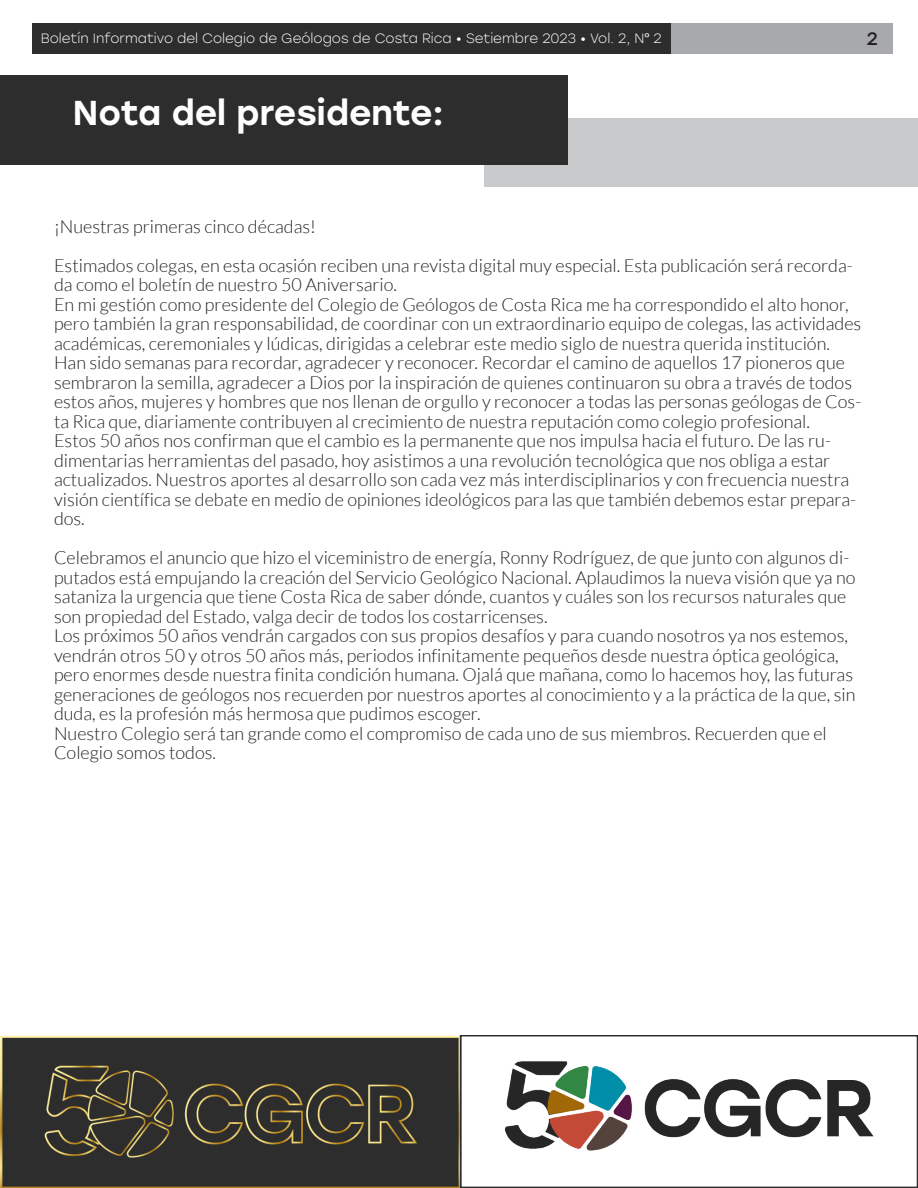
<style>
.page{position:relative;width:918px;height:1188px;background:#fff}
.page>*{position:absolute;margin:0;border:0;box-sizing:border-box;transform-origin:0 0}
.t1{font:500 34.5px "Stolzl";color:#fff}
.t2{font:300 18px/19.5px "Lato";color:#231f20}
.t3{font:18px "Stolzl";color:#231f20}
.t4{font:300 13.5px "Stolzl";color:#fff}
.s1{font-family:"Lato";font-weight:400}
</style>
<div class="page">
<div style="left:33px;top:24px;width:642px;height:30px;background:#2d2d2d"></div>
<div style="left:671px;top:24px;width:222px;height:30px;background:#a8a9ad"></div>
<div style="left:485px;top:118px;width:433px;height:68px;background:#c9cacc"></div>
<div style="left:0;top:76px;width:567px;height:89px;background:#2d2d2d"></div>
<img style="left:0;top:1036px;width:918px;height:152px">
<p class="t4" style="left:41px;top:29px;width:622px">Boletín Informativo del Colegio de Geólogos de Costa Rica • Setiembre 2023 • Vol. 2, N<span class="s1">º</span> 2</p>
<p class="t3" style="left:867px;top:26px;width:13px">2</p>
<p class="t1" style="left:73px;top:88px;width:373px">Nota del presidente:</p>
<p class="t2" style="left:54px;top:217px;width:264px">¡Nuestras primeras cinco décadas!</p>
<p class="t2" style="left:54px;top:256px;width:800px">Estimados colegas, en esta ocasión reciben una revista digital muy especial. Esta publicación será recorda&shy;da como el boletín de nuestro 50 Aniversario.</p>
<p class="t2" style="left:54px;top:295px;width:809px">En mi gestión como presidente del Colegio de Geólogos de Costa Rica me ha correspondido el alto honor, pero también la gran responsabilidad, de coordinar con un extraordinario equipo de colegas, las actividades académicas, ceremoniales y lúdicas, dirigidas a celebrar este medio siglo de nuestra querida institución.</p>
<p class="t2" style="left:54px;top:353px;width:809px">Han sido semanas para recordar, agradecer y reconocer. Recordar el camino de aquellos 17 pioneros que sembraron la semilla, agradecer a Dios por la inspiración de quienes continuaron su obra a través de todos estos años, mujeres y hombres que nos llenan de orgullo y reconocer a todas las personas geólogas de Cos&shy;ta Rica que, diariamente contribuyen al crecimiento de nuestra reputación como colegio profesional.</p>
<p class="t2" style="left:54px;top:431px;width:804px">Estos 50 años nos confirman que el cambio es la permanente que nos impulsa hacia el futuro. De las ru&shy;dimentarias herramientas del pasado, hoy asistimos a una revolución tecnológica que nos obliga a estar actualizados. Nuestros aportes al desarrollo son cada vez más interdisciplinarios y con frecuencia nuestra visión científica se debate en medio de opiniones ideológicos para las que también debemos estar prepara&shy;dos.</p>
<p class="t2" style="left:54px;top:548px;width:803px">Celebramos el anuncio que hizo el viceministro de energía, Ronny Rodríguez, de que junto con algunos di&shy;putados está empujando la creación del Servicio Geológico Nacional. Aplaudimos la nueva visión que ya no sataniza la urgencia que tiene Costa Rica de saber dónde, cuantos y cuáles son los recursos naturales que son propiedad del Estado, valga decir de todos los costarricenses.</p>
<p class="t2" style="left:54px;top:626px;width:803px">Los próximos 50 años vendrán cargados con sus propios desafíos y para cuando nosotros ya nos estemos, vendrán otros 50 y otros 50 años más, periodos infinitamente pequeños desde nuestra óptica geológica, pero enormes desde nuestra finita condición humana. Ojalá que mañana, como lo hacemos hoy, las futuras generaciones de geólogos nos recuerden por nuestros aportes al conocimiento y a la práctica de la que, sin duda, es la profesión más hermosa que pudimos escoger.</p>
<p class="t2" style="left:54px;top:724px;width:774px">Nuestro Colegio será tan grande como el compromiso de cada uno de sus miembros. Recuerden que el<br>Colegio somos todos.</p>
</div>
